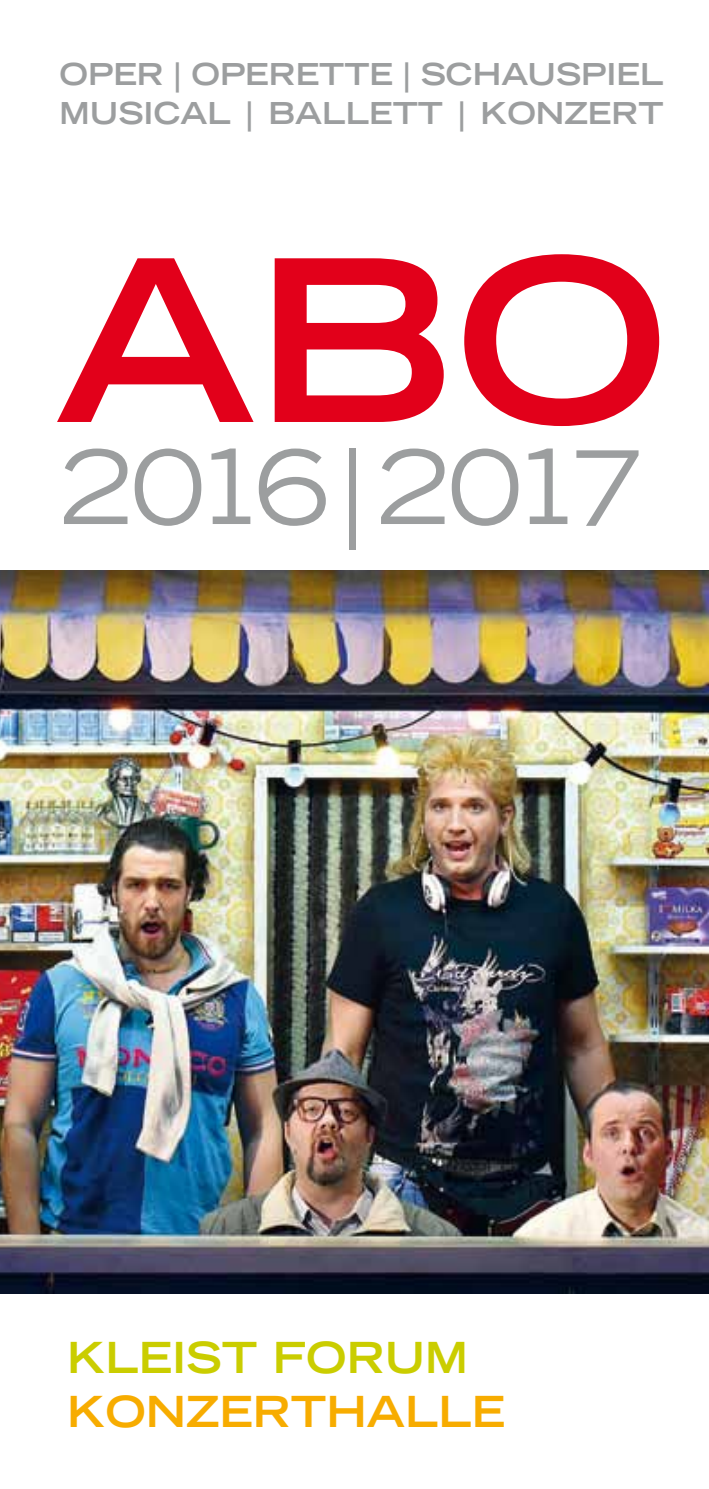
<style>
.page{position:relative;width:709px;height:1489px;background:#fff}
.page>*{position:absolute;margin:0;border:0;box-sizing:border-box;transform-origin:0 0}
.t1{font:700 expanded 225px "Trade Gothic LH";color:#e2001a}
.t2{font:expanded 101.25px "Trade Gothic LH";letter-spacing:-.11em;color:#9c9e9f}
.t3{font:700 expanded 42.75px "Trade Gothic LH";color:#f7ac00}
.t4{font:700 expanded 42.75px "Trade Gothic LH";color:#cacd00}
.t5{font:700 expanded 30.25px/39px "Trade Gothic LH";color:#9c9e9f}
</style>
<div class="page">
<img style="left:0;top:570px;width:709px;height:723px">
<p class="t5" style="left:60px;top:54px;width:605px">OPER | OPERETTE | SCHAUSPIEL<br>MUSICAL | BALLETT | KONZERT</p>
<h1 class="t1" style="left:55px;top:194px;width:614px">ABO</h1>
<h2 class="t2" style="left:60px;top:421px;width:586px">2016 | 2017</h2>
<h3 class="t4" style="left:67px;top:1329px;width:402px">KLEIST FORUM</h3>
<h3 class="t3" style="left:67px;top:1382px;width:439px">KONZERTHALLE</h3>
</div>
